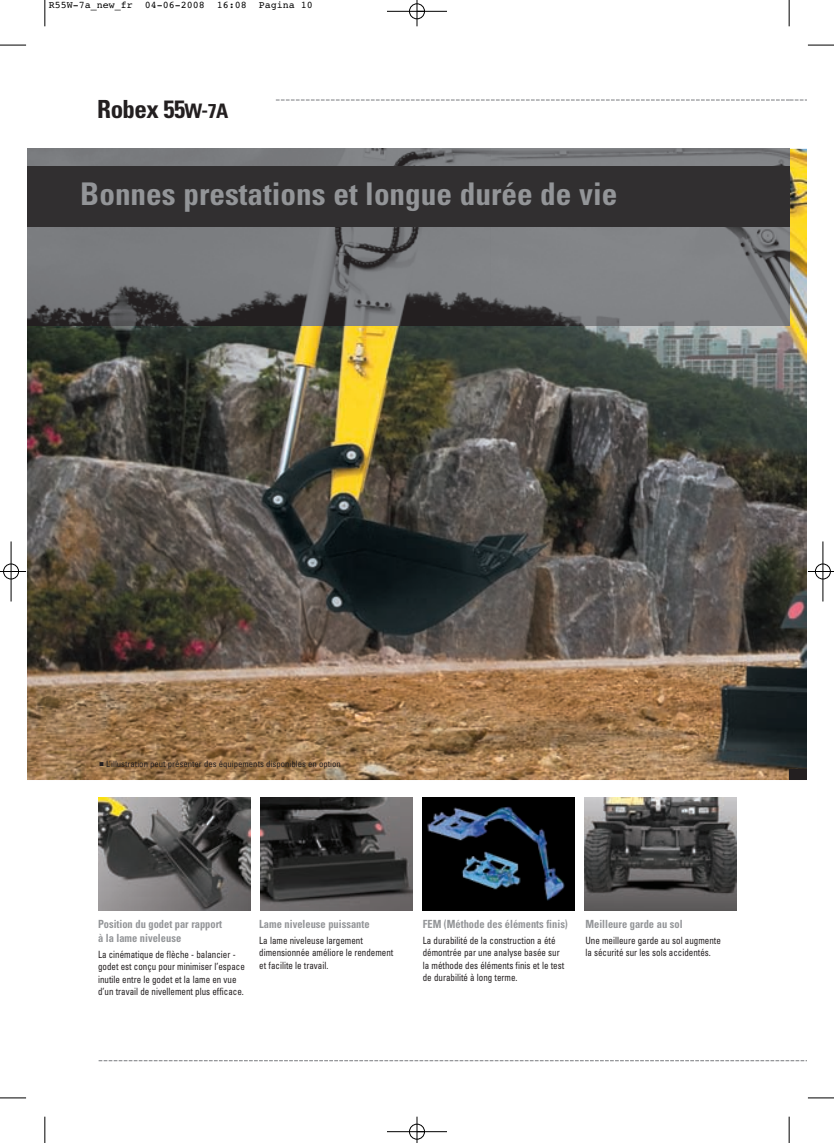
<style>
.page{position:relative;width:834px;height:1143px;background:#fff}
.page>*{position:absolute;margin:0;border:0;box-sizing:border-box;transform-origin:0 0}
.t1{font:700 condensed 31.25px "Univers LT Std";color:#939598}
.t2{font:700 condensed 25px "Univers LT Std";letter-spacing:-.02em;color:#231f20}
.t3{font:700 condensed 11.25px/13.8px "Univers LT Std";color:#939598;scale:.93 1}
.t4{font:condensed 10px/12.5px "Univers LT Std";color:#231f20;scale:.9 1}
.t5{font:10px "Courier";color:#000}
.t6{font:condensed 8.75px "Univers LT Std";color:#231f20}
.s1{font-size:20px}
</style>
<div class="page">
<img style="left:27px;top:326px;width:72px;height:454px">
<img style="left:27px;top:148px;width:72px;height:178px">
<div style="left:27px;top:166px;width:762px;height:60px;background:#312f30"></div>
<img style="left:99px;top:99px;width:708px;height:962px">
<svg style="left:45px;top:0;width:1px;height:26px"></svg>
<svg style="left:0;top:45px;width:26px;height:1px"></svg>
<svg style="left:789px;top:0;width:1px;height:26px"></svg>
<svg style="left:808px;top:45px;width:26px;height:1px"></svg>
<svg style="left:45px;top:1116px;width:1px;height:26px"></svg>
<svg style="left:0;top:1097px;width:26px;height:1px"></svg>
<svg style="left:789px;top:1116px;width:1px;height:26px"></svg>
<svg style="left:808px;top:1097px;width:26px;height:1px"></svg>
<div style="left:409px;top:1123px;width:16px;height:16px;border:1px solid #fff;border-radius:50%"></div>
<div style="left:3px;top:563px;width:16px;height:16px;border:1px solid #fff;border-radius:50%"></div>
<div style="left:815px;top:563px;width:15px;height:16px;border:1px solid #fff;border-radius:50%"></div>
<hr style="left:387px;top:11px;width:60px;height:1px;background:#000">
<hr style="left:387px;top:1131px;width:60px;height:1px;background:#000">
<hr style="left:11px;top:541px;width:1px;height:60px;background:#000">
<hr style="left:822px;top:541px;width:1px;height:60px;background:#000">
<svg style="left:417px;top:0;width:1px;height:26px"></svg>
<svg style="left:417px;top:1116px;width:1px;height:26px"></svg>
<svg style="left:0;top:571px;width:26px;height:1px"></svg>
<svg style="left:808px;top:571px;width:26px;height:1px"></svg>
<div style="left:409px;top:4px;width:16px;height:15px;border:1px solid #000;border-radius:50%"></div>
<div style="left:409px;top:1124px;width:16px;height:15px;border:1px solid #000;border-radius:50%"></div>
<div style="left:3px;top:564px;width:16px;height:15px;border:1px solid #000;border-radius:50%"></div>
<div style="left:815px;top:564px;width:15px;height:15px;border:1px solid #000;border-radius:50%"></div>
<p class="t5" style="left:49px;top:1px;width:266px">R55W-7a_new_fr 04-06-2008 16:08 Pagina 10</p>
<h2 class="t2" style="left:97px;top:99px;width:133px">Robex 55<span class="s1">W-7A</span></h2>
<h1 class="t1" style="left:80px;top:181px;width:538px">Bonnes prestations et longue durée de vie</h1>
<p class="t6" style="left:100px;top:760px;width:243px">■ L’illustration peut présenter des équipements disponibles en option</p>
<p class="t3" style="left:98px;top:917px;width:135px">Position du godet par rapport à la lame niveleuse</p>
<p class="t4" style="left:98px;top:948px;width:165px">La cinématique de flèche - balancier - godet est conçu pour minimiser l’espace inutile entre le godet et la lame en vue d’un travail de nivellement plus efficace.</p>
<p class="t3" style="left:259px;top:917px;width:120px">Lame niveleuse puissante</p>
<p class="t4" style="left:259px;top:934px;width:150px">La lame niveleuse largement dimensionnée améliore le rendement et facilite le travail.</p>
<p class="t3" style="left:423px;top:917px;width:157px">FEM (Méthode des éléments finis)</p>
<p class="t4" style="left:423px;top:934px;width:159px">La durabilité de la construction a été démontrée par une analyse basée sur la méthode des éléments finis et le test de durabilité à long terme.</p>
<p class="t3" style="left:585px;top:917px;width:106px">Meilleure garde au sol</p>
<p class="t4" style="left:585px;top:934px;width:152px">Une meilleure garde au sol augmente la sécurité sur les sols accidentés.</p>
</div>
